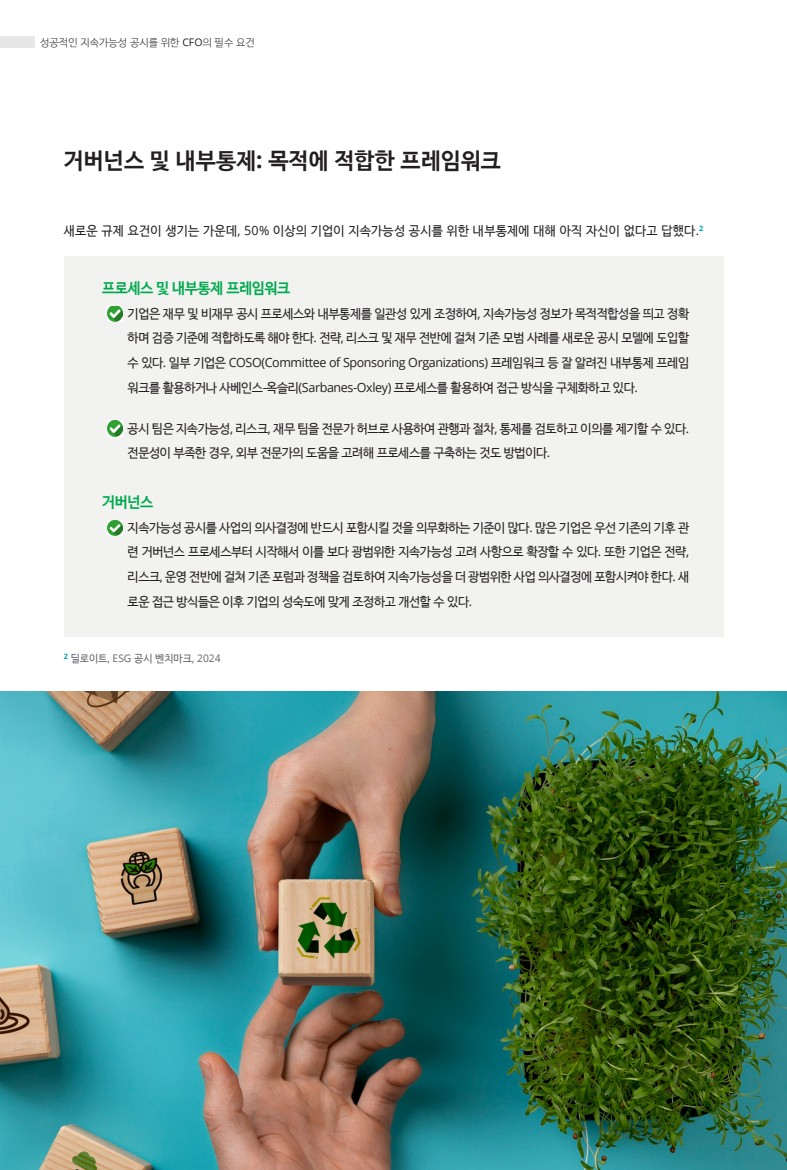
<style>
.page{position:relative;width:787px;height:1170px;background:#fff}
.page>*{position:absolute;margin:0;border:0;box-sizing:border-box;transform-origin:0 0}
.t1{font:700 22.5px "Nanum Barun Gothic";color:#231f20}
.t2{font:700 15px "Nanum Barun Gothic";letter-spacing:-.03em;color:#00a94d}
.t3{font:12.75px/24.8px "Nanum Barun Gothic";letter-spacing:-.03em;color:#231f20;text-align:justify}
.t4{font:12.75px "Nanum Barun Gothic";letter-spacing:.02em;color:#231f20}
.t5{font:300 10.5px "Nanum Barun Gothic";color:#231f20}
.t6{font:10.5px "Nanum Barun Gothic";color:#5f6369}
.s1{font-family:"Open Sans";font-weight:400}
.s2{font-family:"Open Sans"}
</style>
<div class="page">
<div style="left:0;top:36px;width:35px;height:12px;background:#e6e7e6"></div>
<div style="left:64px;top:256px;width:659px;height:381px;background:#f2f2f1"></div>
<img style="left:107px;top:306px;width:16px;height:15px">
<img style="left:107px;top:421px;width:16px;height:15px">
<img style="left:107px;top:520px;width:16px;height:15px">
<img style="left:0;top:691px;width:787px;height:478px">
<p class="t5" style="left:40px;top:37px;width:216px">성공적인 지속가능성 공시를 위한 <span class="s1">CFO</span>의 필수 요건</p>
<p class="t1" style="left:64px;top:149px;width:439px">거버넌스 및 내부통제<span class="s2">:</span> 목적에 적합한 프레임워크</p>
<p class="t4" style="left:64px;top:224px;width:641px">새로운 규제 요건이 생기는 가운데<span class="s2">, 50%</span> 이상의 기업이 지속가능성 공시를 위한 내부통제에 대해 아직 자신이 없다고 답했다<span class="s2">.</span><sup>2</sup></p>
<p class="t2" style="left:102px;top:280px;width:189px">프로세스 및 내부통제 프레임워크</p>
<p class="t3" style="left:128px;top:302px;width:563px">기업은 재무 및 비재무 공시 프로세스와 내부통제를 일관성 있게 조정하여<span class="s2">,</span> 지속가능성 정보가 목적적합성을 띄고 정확 하며 검증 기준에 적합하도록 해야 한다<span class="s2">.</span> 전략<span class="s2">,</span> 리스크 및 재무 전반에 걸쳐 기존 모범 사례를 새로운 공시 모델에 도입할 수 있다<span class="s2">.</span> 일부 기업은 <span class="s2">COSO(Committee of Sponsoring Organizations)</span> 프레임워크 등 잘 알려진 내부통제 프레임 워크를 활용하거나 사베인스<span class="s2">-</span>옥슬리<span class="s2">(Sarbanes-Oxley)</span> 프로세스를 활용하여 접근 방식을 구체화하고 있다<span class="s2">.</span></p>
<p class="t3" style="left:128px;top:416px;width:563px">공시 팀은 지속가능성<span class="s2">,</span> 리스크<span class="s2">,</span> 재무 팀을 전문가 허브로 사용하여 관행과 절차<span class="s2">,</span> 통제를 검토하고 이의를 제기할 수 있다<span class="s2">. </span>전문성이 부족한 경우<span class="s2">,</span> 외부 전문가의 도움을 고려해 프로세스를 구축하는 것도 방법이다<span class="s2">.</span></p>
<p class="t2" style="left:102px;top:494px;width:53px">거버넌스</p>
<p class="t3" style="left:128px;top:515px;width:563px">지속가능성 공시를 사업의 의사결정에 반드시 포함시킬 것을 의무화하는 기준이 많다<span class="s2">.</span> 많은 기업은 우선 기존의 기후 관 련 거버넌스 프로세스부터 시작해서 이를 보다 광범위한 지속가능성 고려 사항으로 확장할 수 있다<span class="s2">.</span> 또한 기업은 전략<span class="s2">, </span>리스크<span class="s2">,</span> 운영 전반에 걸쳐 기존 포럼과 정책을 검토하여 지속가능성을 더 광범위한 사업 의사결정에 포함시켜야 한다<span class="s2">.</span> 새 로운 접근 방식들은 이후 기업의 성숙도에 맞게 조정하고 개선할 수 있다<span class="s2">.</span></p>
<p class="t6" style="left:64px;top:653px;width:158px"><sup>2</sup> 딜로이트<span class="s2">, ESG</span> 공시 벤치마크<span class="s2">, 2024</span></p>
</div>
